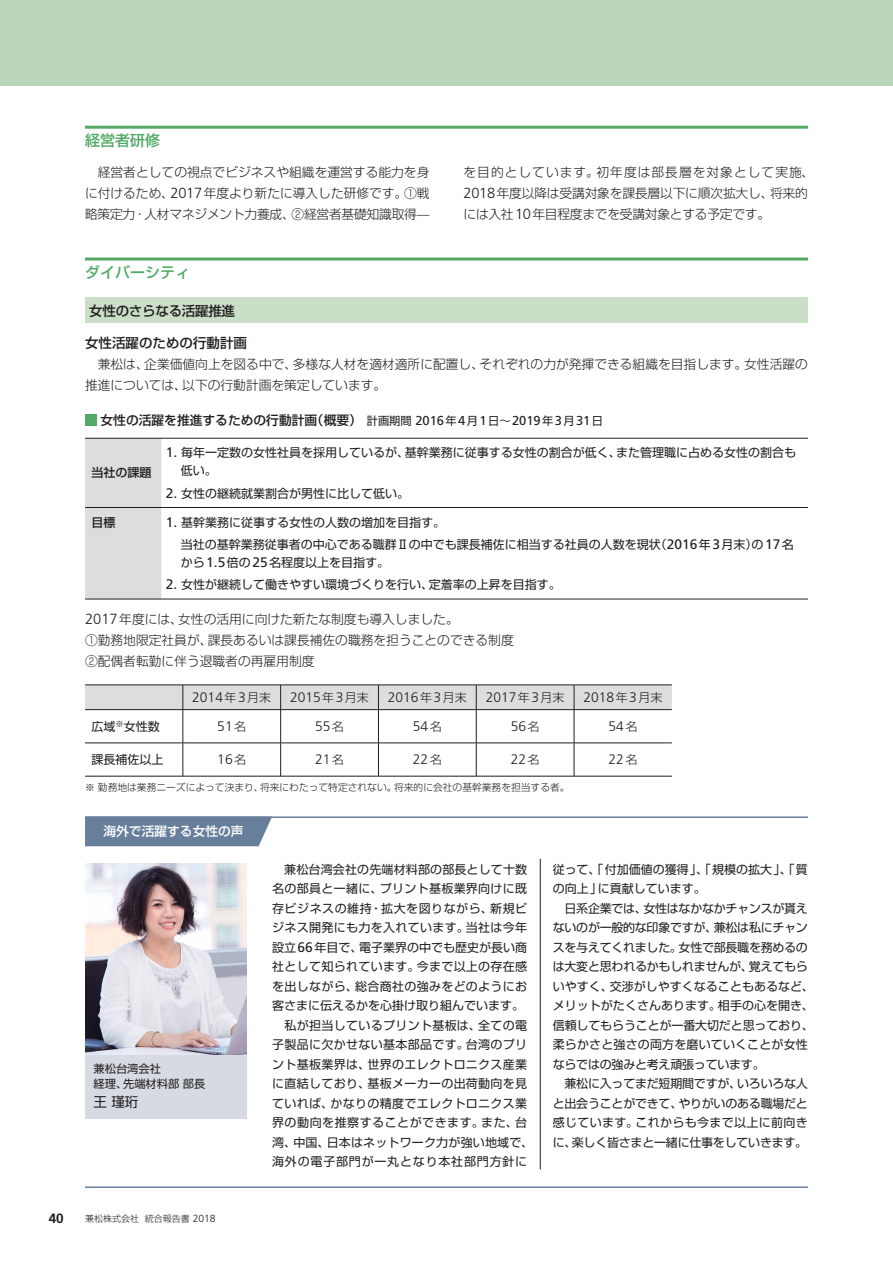
<style>
.page{position:relative;width:893px;height:1263px;background:#fff}
.page>*{position:absolute;margin:0;border:0;box-sizing:border-box;transform-origin:0 0}
.t1{font:15px "Shin Go Pro Medium 90 pv RKSJ H";color:#53aa65}
.t2{font:300 13.8px "Frutiger";color:#231f20}
.t3{font:13.5px "Shin Go Pro Medium 90 pv RKSJ H";color:#231f20}
.t4{font:13.5px "Shin Go Pro Medium 90 pv RKSJ H";letter-spacing:-.02em;color:#231f20}
.t5{font:13.5px "Shin Go Pro Regular 90 pv RKSJ H";color:#231f20}
.t6{font:700 13.5px "Frutiger";color:#231f20}
.t7{font:12.75px/21px "Shin Go Pro Light 90 pv RKSJ H";color:#231f20}
.t8{font:12.75px "Shin Go Pro Medium 90 pv RKSJ H";color:#231f20}
.t9{font:12.75px "Shin Go Pro Medium 90 pv RKSJ H";color:#fff}
.t10{font:12px/19.5px "Shin Go Pro Regular 90 pv RKSJ H";letter-spacing:.025em;color:#231f20}
.t11{font:12px/19.5px "Shin Go Pro Regular 90 pv RKSJ H";letter-spacing:-.02em;color:#231f20}
.t12{font:12px/18px "Shin Go Pro Regular 90 pv RKSJ H";color:#231f20}
.t13{font:12px "Shin Go Pro Medium 90 pv RKSJ H";color:#231f20}
.t14{font:11.25px/15px "Shin Go Pro Regular 90 pv RKSJ H";color:#231f20}
.t15{font:9.75px "Shin Go Pro Light 90 pv RKSJ H";color:#231f20}
.t16{font:9px "Shin Go Pro Light 90 pv RKSJ H";color:#231f20}
.s1{font-family:"Frutiger";font-weight:300;font-size:14.7px}
.s2{font-family:"Shin Go Pro Regular 90 pv RKSJ H";font-size:11.25px}
.s3{font-family:"Frutiger";font-size:12.9px}
.s4{font-family:"Frutiger";font-size:13.8px}
.s5{font-family:"Shin Go Pro Light 90 pv RKSJ H";font-weight:400;font-size:12px}
.s6{font-family:"Frutiger";font-weight:300;font-size:10.35px}
</style>
<div class="page">
<div style="left:0;top:0;width:893px;height:85px;background:#bad6b8"></div>
<div style="left:85px;top:1054px;width:162px;height:64px;background:#d6dae2"></div>
<hr style="left:85px;top:1186px;width:723px;height:2px;background:#687f9c">
<div style="left:85px;top:818px;width:187px;height:28px;background:#687f9c"></div>
<img style="left:85px;top:863px;width:162px;height:191px">
<hr style="left:85px;top:816px;width:723px;height:2px;background:#687f9c">
<div style="left:85px;top:298px;width:723px;height:25px;background:#cadec8"></div>
<hr style="left:85px;top:257px;width:723px;height:3px;background:#53aa65">
<div style="left:85px;top:415px;width:11px;height:11px;background:#53aa65"></div>
<div style="left:85px;top:439px;width:77px;height:160px;background:#dcddde"></div>
<svg style="left:162px;top:598px;width:646px;height:1px"></svg>
<hr style="left:85px;top:507px;width:723px;height:1px;background:#231f20">
<hr style="left:85px;top:438px;width:723px;height:1px;background:#231f20">
<hr style="left:85px;top:599px;width:723px;height:1px;background:#231f20">
<hr style="left:85px;top:743px;width:587px;height:1px;background:#231f20">
<hr style="left:85px;top:776px;width:587px;height:1px;background:#231f20">
<hr style="left:183px;top:710px;width:1px;height:33px;background:#231f20">
<hr style="left:280px;top:710px;width:1px;height:33px;background:#231f20">
<hr style="left:378px;top:710px;width:1px;height:33px;background:#231f20">
<hr style="left:183px;top:743px;width:1px;height:33px;background:#231f20">
<hr style="left:280px;top:743px;width:1px;height:33px;background:#231f20">
<hr style="left:378px;top:743px;width:1px;height:33px;background:#231f20">
<hr style="left:476px;top:710px;width:1px;height:33px;background:#231f20">
<hr style="left:476px;top:743px;width:1px;height:33px;background:#231f20">
<svg style="left:85px;top:685px;width:587px;height:25px;background:#d1d2d3"></svg>
<hr style="left:574px;top:710px;width:1px;height:33px;background:#231f20">
<hr style="left:574px;top:743px;width:1px;height:33px;background:#231f20">
<hr style="left:540px;top:859px;width:1px;height:310px;background:#231f20">
<hr style="left:85px;top:126px;width:723px;height:3px;background:#53aa65">
<p class="t1" style="left:85px;top:135px;width:76px">経営者研修</p>
<p class="t7" style="left:85px;top:163px;width:346px;text-align:justify">　経営者としての視点でビジネスや組織を運営する能力を身に付けるため、<span class="s1">2017</span>年度より新たに導入した研修です。①戦略策定力・人材マネジメント力養成、②経営者基礎知識取得̶</p>
<p class="t7" style="left:463px;top:163px;width:352px">を目的としています。初年度は部長層を対象として実施、<br><span class="s1">2018</span>年度以降は受講対象を課長層以下に順次拡大し、将来的には入社<span class="s1">10</span>年目程度までを受講対象とする予定です。</p>
<p class="t1" style="left:85px;top:267px;width:107px">ダイバーシティ</p>
<p class="t4" style="left:89px;top:305px;width:147px">女性のさらなる活躍推進</p>
<p class="t3" style="left:85px;top:338px;width:164px">女性活躍のための行動計画</p>
<p class="t7" style="left:85px;top:355px;width:724px">　兼松は、企業価値向上を図る中で、多様な人材を適材適所に配置し、それぞれの力が発揮できる組織を目指します。女性活躍の推進については、以下の行動計画を策定しています。</p>
<p class="t8" style="left:101px;top:415px;width:504px">女性の活躍を推進するための行動計画（概要）<span class="s2">　計画期間</span> <span class="s3">2016</span><span class="s2">年</span><span class="s3">4</span><span class="s2">月</span><span class="s3">1</span><span class="s2">日～</span><span class="s3">2019</span><span class="s2">年</span><span class="s3">3</span><span class="s2">月</span><span class="s3">31</span><span class="s2">日</span></p>
<p class="t13" style="left:91px;top:468px;width:61px">当社の課題</p>
<p class="t12" style="left:181px;top:445px;width:617px;text-indent:-15px"><span class="s4">1.</span> 毎年一定数の女性社員を採用しているが、基幹業務に従事する女性の割合が低く、また管理職に占める女性の割合も低い。</p>
<p class="t12" style="left:166px;top:486px;width:245px"><span class="s4">2.</span> 女性の継続就業割合が男性に比して低い。</p>
<p class="t13" style="left:91px;top:517px;width:25px">目標</p>
<p class="t12" style="left:181px;top:513px;width:615px;line-height:22.2px;text-indent:-15px"><span class="s4">1.</span> 基幹業務に従事する女性の人数の増加を目指す。<br>当社の基幹業務従事者の中心である職群Ⅱの中でも課長補佐に相当する社員の人数を現状（<span class="s4">2016</span>年<span class="s4">3</span>月末）の<span class="s4">17</span>名</p>
<p class="t12" style="left:181px;top:555px;width:210px">から<span class="s4">1.5</span>倍の<span class="s4">25</span>名程度以上を目指す。</p>
<p class="t12" style="left:166px;top:577px;width:396px"><span class="s4">2.</span> 女性が継続して働きやすい環境づくりを行い、定着率の上昇を目指す。</p>
<p class="t7" style="left:85px;top:610px;width:430px"><span class="s1">2017</span>年度には、女性の活用に向けた新たな制度も導入しました。<br>①勤務地限定社員が、課長あるいは課長補佐の職務を担うことのできる制度<br>②配偶者転勤に伴う退職者の再雇用制度</p>
<p class="t2" style="left:192px;top:691px;width:80px">2014<span class="s5">年</span>3<span class="s5">月末</span></p>
<p class="t2" style="left:290px;top:691px;width:80px">2015<span class="s5">年</span>3<span class="s5">月末</span></p>
<p class="t2" style="left:388px;top:691px;width:80px">2016<span class="s5">年</span>3<span class="s5">月末</span></p>
<p class="t2" style="left:486px;top:691px;width:80px">2017<span class="s5">年</span>3<span class="s5">月末</span></p>
<p class="t2" style="left:583px;top:691px;width:80px">2018<span class="s5">年</span>3<span class="s5">月末</span></p>
<p class="t12" style="left:91px;top:719px;width:70px">広域<sup>※</sup>女性数</p>
<p class="t2" style="left:217px;top:720px;width:30px">51<span class="s5">名</span></p>
<p class="t2" style="left:315px;top:720px;width:30px">55<span class="s5">名</span></p>
<p class="t2" style="left:413px;top:720px;width:30px">54<span class="s5">名</span></p>
<p class="t2" style="left:511px;top:720px;width:30px">56<span class="s5">名</span></p>
<p class="t2" style="left:608px;top:720px;width:30px">54<span class="s5">名</span></p>
<p class="t12" style="left:91px;top:752px;width:73px">課長補佐以上</p>
<p class="t2" style="left:217px;top:754px;width:30px">16<span class="s5">名</span></p>
<p class="t2" style="left:315px;top:754px;width:30px">21<span class="s5">名</span></p>
<p class="t2" style="left:413px;top:754px;width:30px">22<span class="s5">名</span></p>
<p class="t2" style="left:511px;top:754px;width:30px">22<span class="s5">名</span></p>
<p class="t2" style="left:608px;top:754px;width:30px">22<span class="s5">名</span></p>
<p class="t15" style="left:85px;top:784px;width:486px">※ 勤務地は業務ニーズによって決まり、将来にわたって特定されない。将来的に会社の基幹業務を担当する者。</p>
<p class="t9" style="left:103px;top:827px;width:142px">海外で活躍する女性の声</p>
<p class="t14" style="left:94px;top:1063px;width:113px">兼松台湾会社<br>経理、先端材料部部長</p>
<p class="t5" style="left:94px;top:1096px;width:46px">王瑾珩</p>
<p class="t6" style="left:49px;top:1213px;width:17px">40</p>
<p class="t16" style="left:85px;top:1215px;width:132px">兼松株式会社 統合報告書 <span class="s6">2018</span></p>
<p class="t10" style="left:272px;top:861px;width:263px">　兼松台湾会社の先端材料部の部長として十数名の部員と一緒に、プリント基板業界向けに既存ビジネスの維持・拡大を図りながら、新規ビジネス開発にも力を入れています。当社は今年設立<span class="s4">66</span>年目で、電子業界の中でも歴史が長い商社として知られています。今まで以上の存在感を出しながら、総合商社の強みをどのようにお客さまに伝えるかを心掛け取り組んでいます。　私が担当しているプリント基板は、全ての電子製品に欠かせない基本部品です。台湾のプリント基板業界は、世界のエレクトロニクス産業に直結しており、基板メーカーの出荷動向を見ていれば、かなりの精度でエレクトロニクス業界の動向を推察することができます。また、台湾、中国、日本はネットワーク力が強い地域で、海外の電子部門が一丸となり本社部門方針に</p>
<p class="t11" style="left:553px;top:861px;width:263px">従って、「付加価値の獲得」、「規模の拡大」、「質の向上」に貢献しています。<br>　日系企業では、女性はなかなかチャンスが貰えないのが一般的な印象ですが、兼松は私にチャンスを与えてくれました。女性で部長職を務めるのは大変と思われるかもしれませんが、覚えてもらいやすく、交渉がしやすくなることもあるなど、メリットがたくさんあります。相手の心を開き、信頼してもらうことが一番大切だと思っており、柔らかさと強さの両方を磨いていくことが女性ならではの強みと考え頑張っています。<br>　兼松に入ってまだ短期間ですが、いろいろな人と出会うことができて、やりがいのある職場だと感じています。これからも今まで以上に前向きに、楽しく皆さまと一緒に仕事をしていきます。</p>
</div>
